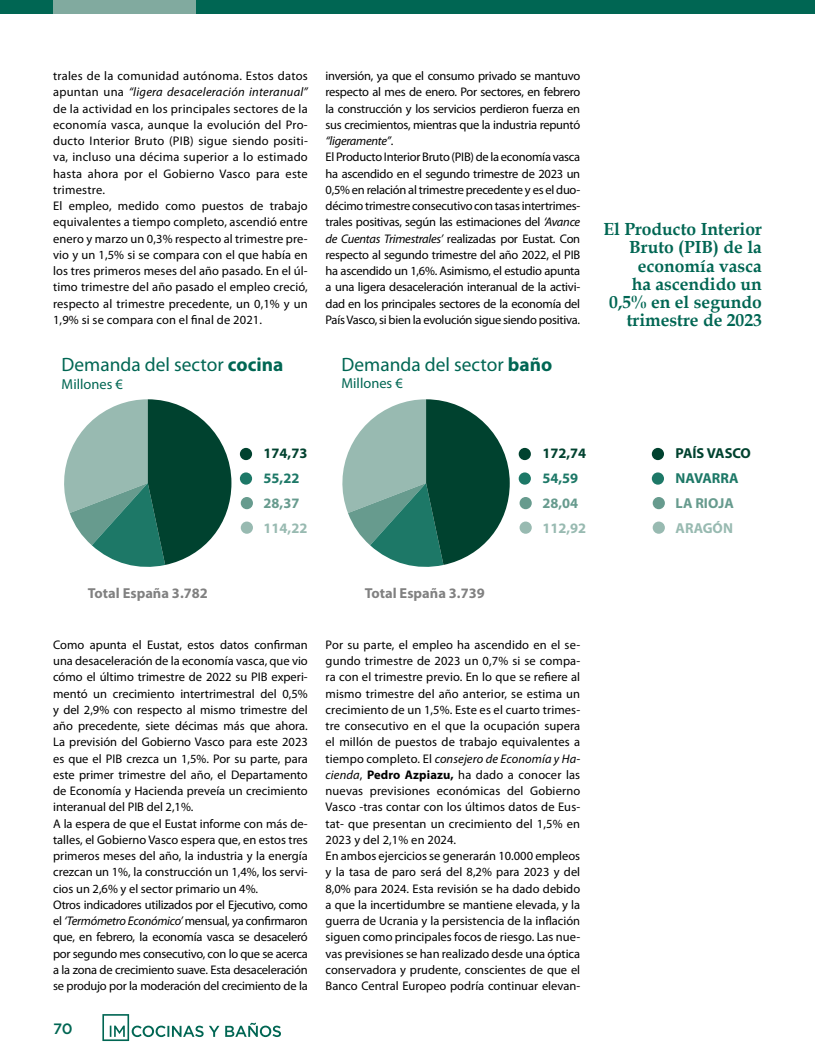
<style>
.page{position:relative;width:815px;height:1063px;background:#fff}
.page>*{position:absolute;margin:0;border:0;box-sizing:border-box;transform-origin:0 0}
.t1{font:19.38px "Myriad Pro";color:#006653}
.t2{font:700 17.5px/18.1px "Book Antiqua";color:#006653;text-align:right}
.t3{font:500 15px "Gotham";color:#006653}
.t4{font:700 14.5px "Myriad Pro";color:rgb(0 0 0/.5)}
.t5{font:700 14.5px "Myriad Pro";color:#00422f}
.t6{font:14.5px "Myriad Pro";color:#006653}
.t7{font:700 14.5px "Myriad Pro";color:#98bab1}
.t8{font:700 14.5px "Myriad Pro";color:#1d7867}
.t9{font:700 14.5px "Myriad Pro";color:#679b8e}
.t10{font:12.5px/16.2px "Myriad Pro";color:#000}
.t11{font:12.5px/16.2px "Myriad Pro";letter-spacing:-.02em;color:#000}
.s1{font-style:italic}
.s2{font-weight:700}
</style>
<div class="page">
<div style="left:0;top:0;width:815px;height:14px;background:#006653"></div>
<div style="left:53px;top:0;width:143px;height:14px;background:#81aa9f"></div>
<svg style="left:102px;top:1014px;width:117px;height:27px"></svg>
<svg style="left:225px;top:1023px;width:56px;height:14px"></svg>
<svg style="left:64px;top:399px;width:167px;height:168px"></svg>
<svg style="left:342px;top:399px;width:168px;height:168px"></svg>
<div style="left:652px;top:448px;width:12px;height:12px;background:#00422f;border-radius:50%"></div>
<div style="left:652px;top:472px;width:12px;height:13px;background:#1d7867;border-radius:50%"></div>
<div style="left:653px;top:497px;width:12px;height:12px;background:#679b8e;border-radius:50%"></div>
<div style="left:653px;top:522px;width:12px;height:12px;background:#98bab1;border-radius:50%"></div>
<div style="left:519px;top:448px;width:12px;height:12px;background:#00422f;border-radius:50%"></div>
<div style="left:519px;top:472px;width:12px;height:13px;background:#1d7867;border-radius:50%"></div>
<div style="left:520px;top:497px;width:12px;height:12px;background:#679b8e;border-radius:50%"></div>
<div style="left:520px;top:522px;width:12px;height:12px;background:#98bab1;border-radius:50%"></div>
<div style="left:240px;top:448px;width:12px;height:12px;background:#00422f;border-radius:50%"></div>
<div style="left:240px;top:472px;width:12px;height:13px;background:#1d7867;border-radius:50%"></div>
<div style="left:241px;top:497px;width:12px;height:12px;background:#679b8e;border-radius:50%"></div>
<div style="left:241px;top:522px;width:12px;height:12px;background:#98bab1;border-radius:50%"></div>
<p class="t10" style="left:53px;top:68px;width:256px">trales de la comunidad autónoma. Estos datos apuntan una <span class="s1">“ligera desaceleración interanual” </span>de la actividad en los principales sectores de la economía vasca, aunque la evolución del Pro&shy;ducto Interior Bruto (PIB) sigue siendo positi&shy;va, incluso una décima superior a lo estimado hasta ahora por el Gobierno Vasco para este trimestre.<br>El empleo, medido como puestos de trabajo equivalentes a tiempo completo, ascendió entre enero y marzo un 0,3% respecto al trimestre pre&shy;vio y un 1,5% si se compara con el que había en los tres primeros meses del año pasado. En el úl&shy;timo trimestre del año pasado el empleo creció, respecto al trimestre precedente, un 0,1% y un 1,9% si se compara con el final de 2021.</p>
<h1 class="t1" style="left:62px;top:353px;width:223px">Demanda del sector <span class="s2">cocina</span></h1>
<p class="t6" style="left:62px;top:375px;width:63px">Millones €</p>
<p class="t11" style="left:326px;top:68px;width:256px">inversión, ya que el consumo privado se mantuvo respecto al mes de enero. Por sectores, en febrero la construcción y los servicios perdieron fuerza en sus crecimientos, mientras que la industria repuntó <span class="s1">“ligeramente”</span>.<br>El Producto Interior Bruto (PIB) de la economía vasca ha ascendido en el segundo trimestre de 2023 un 0,5% en relación al trimestre precedente y es el duo&shy;décimo trimestre consecutivo con tasas intertrimes&shy;trales positivas, según las estimaciones del <span class="s1">‘Avance de Cuentas Trimestrales’</span> realizadas por Eustat. Con respecto al segundo trimestre del año 2022, el PIB ha ascendido un 1,6%. Asimismo, el estudio apunta a una ligera desaceleración interanual de la activi&shy;dad en los principales sectores de la economía del País Vasco, si bien la evolución sigue siendo positiva.</p>
<h1 class="t1" style="left:341px;top:352px;width:212px">Demanda del sector <span class="s2">baño</span></h1>
<p class="t6" style="left:341px;top:374px;width:63px">Millones €</p>
<h2 class="t2" style="left:603px;top:220px;width:160px">El Producto Interior<br>Bruto (PIB) de la economía vasca<br>ha ascendido un<br>0,5% en el segundo trimestre de 2023</h2>
<p class="t5" style="left:264px;top:444px;width:45px">174,73</p>
<p class="t8" style="left:264px;top:469px;width:37px">55,22</p>
<p class="t9" style="left:264px;top:494px;width:37px">28,37</p>
<p class="t7" style="left:264px;top:519px;width:45px">114,22</p>
<p class="t4" style="left:88px;top:583px;width:121px">Total España 3.782</p>
<p class="t4" style="left:365px;top:583px;width:121px">Total España 3.739</p>
<p class="t5" style="left:542px;top:444px;width:45px">172,74</p>
<p class="t8" style="left:542px;top:469px;width:37px">54,59</p>
<p class="t9" style="left:542px;top:494px;width:37px">28,04</p>
<p class="t7" style="left:542px;top:519px;width:45px">112,92</p>
<p class="t10" style="left:53px;top:636px;width:256px">Como apunta el Eustat, estos datos confirman una desaceleración de la economía vasca, que vio cómo el último trimestre de 2022 su PIB experi&shy;mentó un crecimiento intertrimestral del 0,5% y del 2,9% con respecto al mismo trimestre del año precedente, siete décimas más que ahora.<br>La previsión del Gobierno Vasco para este 2023 es que el PIB crezca un 1,5%. Por su parte, para este primer trimestre del año, el Departamento de Economía y Hacienda preveía un crecimiento interanual del PIB del 2,1%.<br>A la espera de que el Eustat informe con más de&shy;talles, el Gobierno Vasco espera que, en estos tres primeros meses del año, la industria y la energía crezcan un 1%, la construcción un 1,4%, los servi&shy;cios un 2,6% y el sector primario un 4%.<br>Otros indicadores utilizados por el Ejecutivo, como el <span class="s1">‘Termómetro Económico’</span> mensual, ya confirmaron que, en febrero, la economía vasca se desaceleró por segundo mes consecutivo, con lo que se acerca a la zona de crecimiento suave. Esta desaceleración se produjo por la moderación del crecimiento de la</p>
<p class="t3" style="left:53px;top:1018px;width:21px">70</p>
<p class="t10" style="left:326px;top:636px;width:256px">Por su parte, el empleo ha ascendido en el se&shy;gundo trimestre de 2023 un 0,7% si se compa&shy;ra con el trimestre previo. En lo que se refiere al mismo trimestre del año anterior, se estima un crecimiento de un 1,5%. Este es el cuarto trimes&shy;tre consecutivo en el que la ocupación supera el millón de puestos de trabajo equivalentes a tiempo completo. El <span class="s1">consejero de Economía y Ha&shy;cienda</span>, <span class="s2">Pedro Azpiazu,</span> ha dado a conocer las nuevas previsiones económicas del Gobierno Vasco -tras contar con los últimos datos de Eus&shy;tat- que presentan un crecimiento del 1,5% en 2023 y del 2,1% en 2024.<br>En ambos ejercicios se generarán 10.000 empleos y la tasa de paro será del 8,2% para 2023 y del 8,0% para 2024. Esta revisión se ha dado debido a que la incertidumbre se mantiene elevada, y la guerra de Ucrania y la persistencia de la inflación siguen como principales focos de riesgo. Las nue&shy;vas previsiones se han realizado desde una óptica conservadora y prudente, conscientes de que el Banco Central Europeo podría continuar elevan-</p>
<p class="t5" style="left:675px;top:444px;width:77px">PAÍS VASCO</p>
<p class="t8" style="left:675px;top:469px;width:65px">NAVARRA</p>
<p class="t9" style="left:675px;top:494px;width:60px">LA RIOJA</p>
<p class="t7" style="left:675px;top:519px;width:59px">ARAGÓN</p>
</div>
